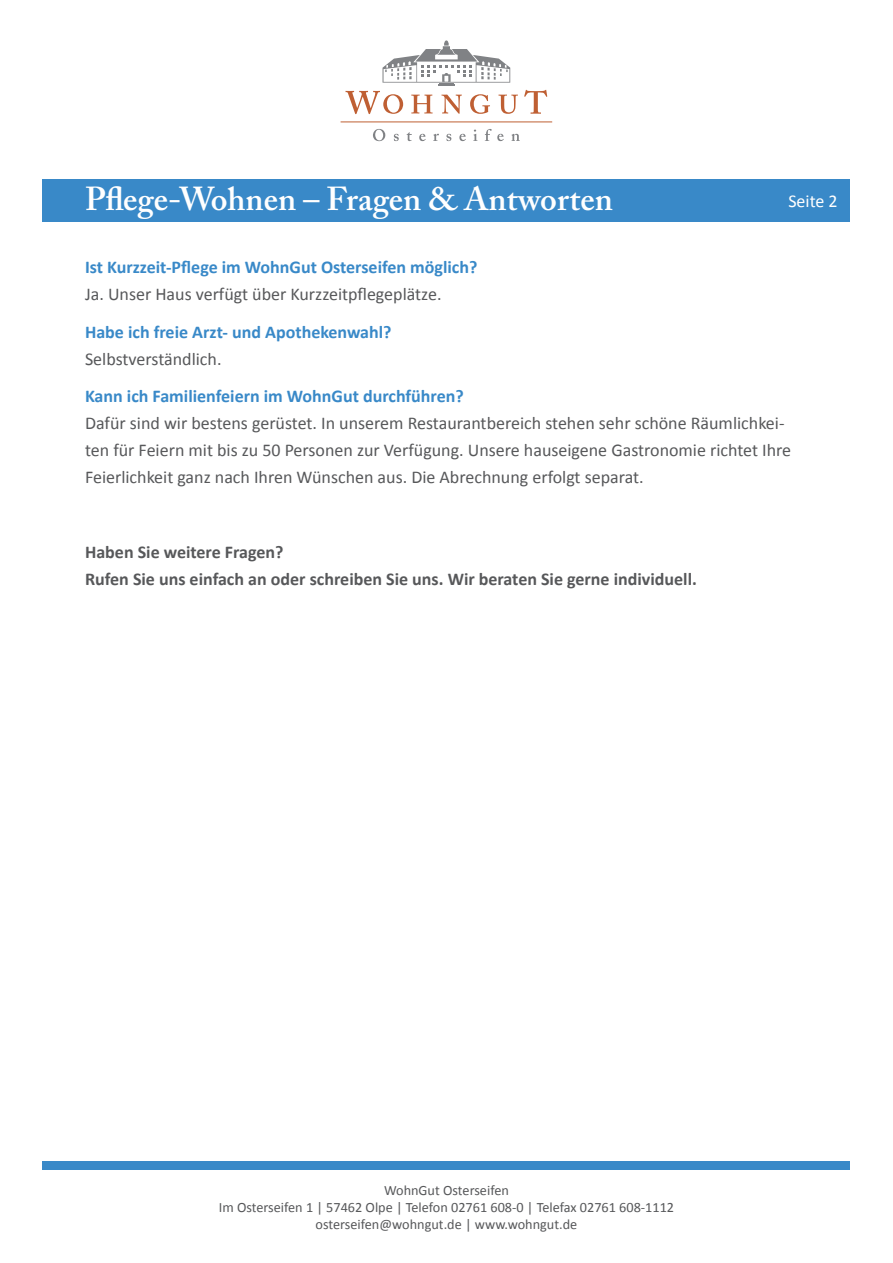
<style>
.page{position:relative;width:893px;height:1263px;background:#fff}
.page>*{position:absolute;margin:0;border:0;box-sizing:border-box;transform-origin:0 0}
.t1{font:600 33px "Adobe Caslon Pro";color:#fff}
.t2{font:18px/27px "Calibri";color:#57585a}
.t3{font:700 18px/27px "Calibri";color:#3989c8}
.t4{font:700 18px/27px "Calibri";color:#57585a}
.t5{font:18px "Calibri";color:#fff}
.t6{font:14.25px/17.1px "Calibri";color:#57585a;text-align:center}
.s1{font-weight:400;color:#57585a}
.s2{font-weight:700;color:#3989c8}
</style>
<div class="page">
<svg style="left:373px;top:129px;width:12px;height:12px"></svg>
<svg style="left:394px;top:134px;width:5px;height:7px"></svg>
<svg style="left:406px;top:132px;width:6px;height:9px"></svg>
<svg style="left:419px;top:134px;width:7px;height:7px"></svg>
<svg style="left:433px;top:134px;width:6px;height:7px"></svg>
<svg style="left:446px;top:134px;width:5px;height:7px"></svg>
<svg style="left:459px;top:134px;width:7px;height:7px"></svg>
<svg style="left:473px;top:130px;width:4px;height:11px"></svg>
<svg style="left:485px;top:129px;width:19px;height:12px"></svg>
<svg style="left:511px;top:134px;width:9px;height:7px"></svg>
<hr style="left:341px;top:122px;width:211px;height:1px;background:#bf5f33">
<svg style="left:524px;top:90px;width:23px;height:24px"></svg>
<svg style="left:346px;top:40px;width:172px;height:74px"></svg>
<div style="left:43px;top:179px;width:807px;height:43px;background:#3989c8"></div>
<div style="left:43px;top:1161px;width:807px;height:8px;background:#3989c8"></div>
<p class="t1" style="left:85px;top:179px;width:529px">Pflege-Wohnen – Fragen &amp; Antworten</p>
<p class="t5" style="left:788px;top:190px;width:51px">Seite 2</p>
<p class="t3" style="left:85px;top:253px;width:394px">Ist Kurzzeit-Pflege im WohnGut Osterseifen möglich?<br><span class="s1">Ja. Unser Haus verfügt über Kurzzeitpflegeplätze.</span></p>
<p class="t3" style="left:85px;top:318px;width:308px">Habe ich freie Arzt- und Apothekenwahl?<br><span class="s1">Selbstverständlich.</span></p>
<p class="t2" style="left:85px;top:383px;width:708px"><span class="s2">Kann ich Familienfeiern im WohnGut durchführen?<br></span>Dafür sind wir bestens gerüstet. In unserem Restaurantbereich stehen sehr schöne Räumlichkei&shy;ten für Feiern mit bis zu 50 Personen zur Verfügung. Unsere hauseigene Gastronomie richtet Ihre Feierlichkeit ganz nach Ihren Wünschen aus. Die Abrechnung erfolgt separat.</p>
<p class="t4" style="left:85px;top:539px;width:613px">Haben Sie weitere Fragen?<br>Rufen Sie uns einfach an oder schreiben Sie uns. Wir beraten Sie gerne individuell.</p>
<p class="t6" style="left:219px;top:1181px;width:457px">WohnGut Osterseifen<br>Im Osterseifen 1 | 57462 Olpe | Telefon 02761 608-0 | Telefax 02761 608-1112 osterseifen@wohngut.de | www.wohngut.de</p>
</div>
